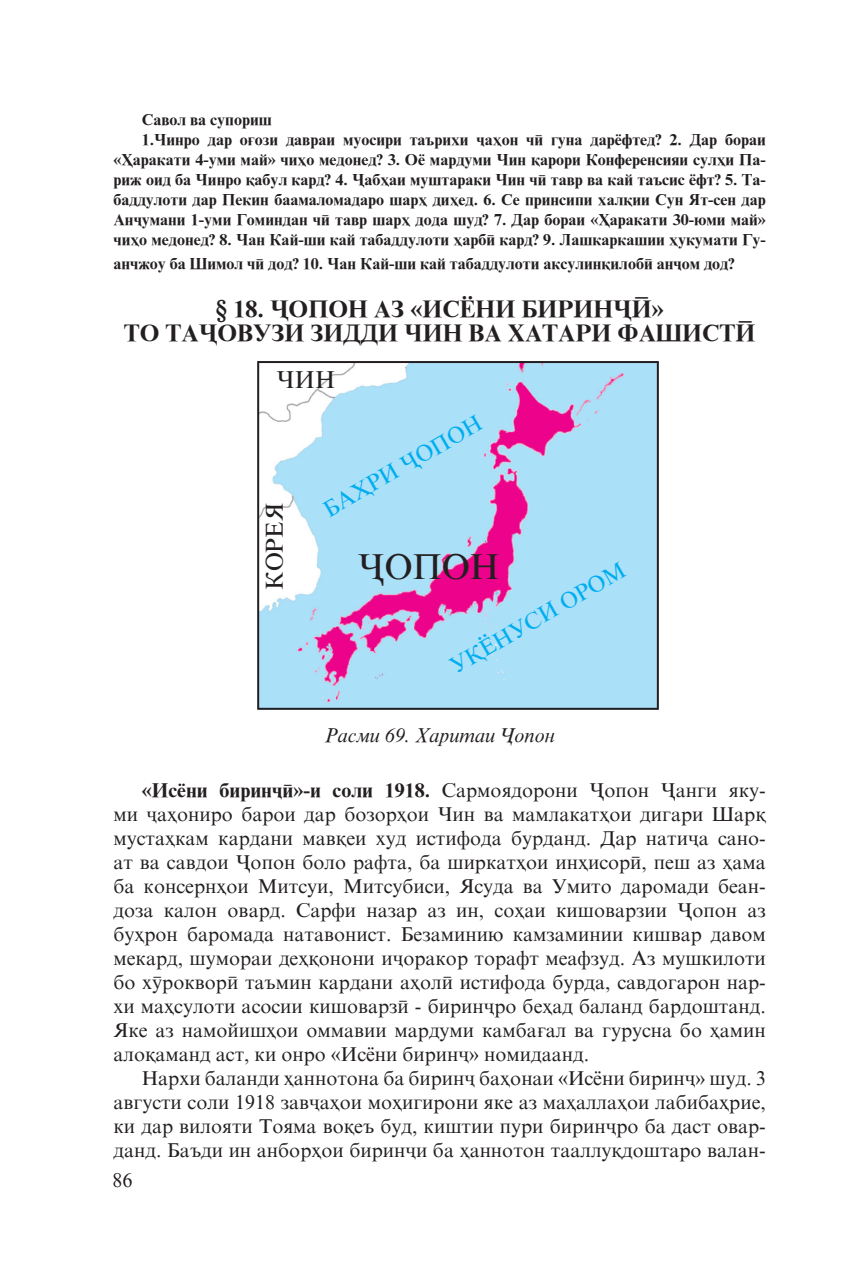
<style>
.page{position:relative;width:851px;height:1276px;background:#fff}
.page>*{position:absolute;margin:0;border:0;box-sizing:border-box;transform-origin:0 0}
.t1{font:36px "Times New Roman Tj";color:#231f20}
.t2{font:24.4px "Times New Roman Tj";color:#231f20}
.t3{font:700 24px/24px "Times New Roman Tj";color:#231f20;text-align:center}
.t4{font:23px "Times New Roman Tj";color:#00aeef}
.t5{font:20px/24px "Times New Roman Tj";color:#231f20;text-align:justify}
.t6{font:italic 20px "Times New Roman Tj";color:#231f20}
.t7{font:700 16px "Times New Roman Tj";color:#231f20}
.s1{font-weight:700}
</style>
<div class="page">
<img style="left:260px;top:364px;width:395px;height:343px">
<div style="left:257px;top:361px;width:401px;height:349px;border:2px solid #231f20"></div>
<p class="t7" style="left:142px;top:110px;width:131px">Савол ва супориш</p>
<p class="t7" style="left:142px;top:130px;width:625px">1.Чинро дар оѓози давраи муосири таърихи љањон чї гуна дарёфтед? 2. Дар бораи</p>
<p class="t7" style="left:113px;top:150px;width:653px">«Њаракати 4-уми май» чињо медонед? 3. Оё мардуми Чин ќарори Конференсияи сулњи Па-</p>
<p class="t7" style="left:113px;top:170px;width:653px">риж оид ба Чинро ќабул кард? 4. Љабњаи муштараки Чин чї тавр ва кай таъсис ёфт? 5. Та-</p>
<p class="t7" style="left:113px;top:190px;width:653px">баддулоти дар Пекин баамаломадаро шарњ дињед. 6. Се принсипи халќии Сун Ят-сен дар</p>
<p class="t7" style="left:113px;top:210px;width:653px">Анљумани 1-уми Гоминдан чї тавр шарњ дода шуд? 7. Дар бораи «Њаракати 30-юми май»</p>
<p class="t7" style="left:113px;top:230px;width:653px">чињо медонед? 8. Чан Кай-ши кай табаддулоти њарбї кард? 9. Лашкаркашии њукумати Гу-</p>
<p class="t7" style="left:113px;top:254px;width:622px">анчжоу ба Шимол чї дод? 10. Чан Кай-ши кай табаддулоти аксулинќилобї анљом дод?</p>
<p class="t3" style="left:124px;top:297px;width:633px">§ 18. ЉОПОН АЗ «ИСЁНИ БИРИНЉЇ»<br>ТО ТАЉОВУЗИ ЗИДДИ ЧИН ВА ХАТАРИ ФАШИСТЇ</p>
<p class="t2" style="left:276px;top:367px;width:60px">ЧИН</p>
<p class="t2" style="left:261px;top:590px;width:88px;rotate:-90deg">КОРЕЯ</p>
<p class="t4" style="left:319px;top:500px;width:181px;rotate:-30deg">БАЊРИ ЉОПОН</p>
<h1 class="t1" style="left:358px;top:547px;width:143px">ЉОПОН</h1>
<p class="t4" style="left:445px;top:656px;width:200px;rotate:-30deg">УЌЁНУСИ ОРОМ</p>
<p class="t6" style="left:324px;top:724px;width:232px">Расми 69. Харитаи Љопон</p>
<p class="t5" style="left:113px;top:778px;width:653px;text-indent:28px"><span class="s1">«Исёни биринљї»-и соли 1918.</span> Сармоядорони Љопон Љанги яку&shy;ми љањониро барои дар бозорњои Чин ва мамлакатњои дигари Шарќ мустањкам кардани мавќеи худ истифода бурданд. Дар натиља сано&shy;ат ва савдои Љопон боло рафта, ба ширкатњои инњисорї, пеш аз њама ба консернњои Митсуи, Митсубиси, Ясуда ва Умито даромади беан&shy;доза калон овард. Сарфи назар аз ин, соњаи кишоварзии Љопон аз буњрон баромада натавонист. Безаминию камзаминии кишвар давом мекард, шумораи дењќонони иљоракор торафт меафзуд. Аз мушкилоти бо хўрокворї таъмин кардани ањолї истифода бурда, савдогарон нар&shy;хи мањсулоти асосии кишоварзї - биринљро бењад баланд бардоштанд.<br>Яке аз намойишњои оммавии мардуми камбаѓал ва гурусна бо њамин алоќаманд аст, ки онро «Исёни биринљ» номидаанд.</p>
<p class="t5" style="left:113px;top:1066px;width:653px;text-indent:28px">Нархи баланди њаннотона ба биринљ бањонаи «Исёни биринљ» шуд. 3 августи соли 1918 зављањои моњигирони яке аз мањаллањои лабибањрие, ки дар вилояти Тояма воќеъ буд, киштии пури биринљро ба даст овар&shy;данд. Баъди ин анборњои биринљи ба њаннотон тааллуќдоштаро валан-</p>
<p class="t5" style="left:113px;top:1168px;width:21px">86</p>
</div>
